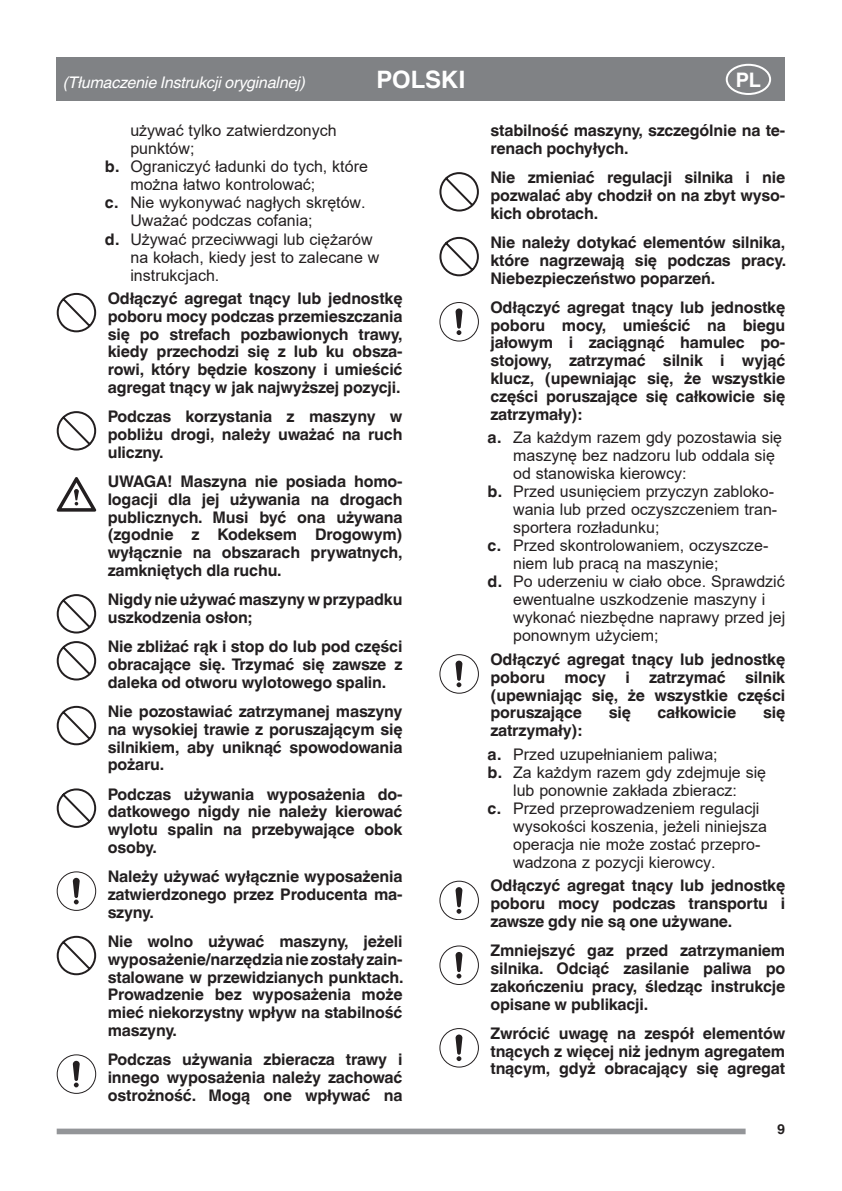
<style>
.page{position:relative;width:842px;height:1191px;background:#fff}
.page>*{position:absolute;margin:0;border:0;box-sizing:border-box;transform-origin:0 0}
.t1{font:700 24px "Helvetica World";color:#fff}
.t2{font:700 20px "Helvetica World";color:#fff}
.t3{font:700 16px/17.8px "Helvetica World";letter-spacing:-.01em;color:#231f20;text-align:justify}
.t4{font:16px "Arial";color:#231f20}
.t5{font:italic 16px "Helvetica World";letter-spacing:-.01em;color:#fff}
.t6{font:700 14px "Helvetica World";color:#231f20}
.s1{font-family:"Helvetica World";font-weight:700}
</style>
<div class="page">
<div style="left:57px;top:58px;width:728px;height:43px;background:#808285"></div>
<div style="left:57px;top:1128px;width:689px;height:6px;background:#939598"></div>
<div style="left:726px;top:64px;width:45px;height:31px;border:2px solid #fff;border-radius:50%"></div>
<svg style="left:57px;top:293px;width:39px;height:39px"></svg>
<svg style="left:57px;top:411px;width:39px;height:39px"></svg>
<svg style="left:57px;top:477px;width:39px;height:34px"></svg>
<svg style="left:57px;top:594px;width:39px;height:39px"></svg>
<svg style="left:57px;top:641px;width:39px;height:39px"></svg>
<svg style="left:57px;top:706px;width:39px;height:39px"></svg>
<svg style="left:57px;top:788px;width:39px;height:40px"></svg>
<div style="left:57px;top:871px;width:39px;height:39px;border:1px solid #231f20;border-radius:50%"></div>
<svg style="left:73px;top:878px;width:7px;height:26px"></svg>
<svg style="left:57px;top:935px;width:39px;height:40px"></svg>
<div style="left:57px;top:1054px;width:39px;height:39px;border:1px solid #231f20;border-radius:50%"></div>
<svg style="left:73px;top:1060px;width:7px;height:27px"></svg>
<svg style="left:439px;top:172px;width:40px;height:39px"></svg>
<svg style="left:439px;top:237px;width:40px;height:39px"></svg>
<div style="left:439px;top:302px;width:40px;height:39px;border:1px solid #231f20;border-radius:50%"></div>
<svg style="left:455px;top:308px;width:7px;height:27px"></svg>
<div style="left:439px;top:654px;width:40px;height:39px;border:1px solid #231f20;border-radius:50%"></div>
<svg style="left:455px;top:660px;width:7px;height:27px"></svg>
<div style="left:439px;top:880px;width:40px;height:39px;border:1px solid #231f20;border-radius:50%"></div>
<svg style="left:455px;top:887px;width:7px;height:26px"></svg>
<div style="left:439px;top:945px;width:40px;height:39px;border:1px solid #231f20;border-radius:50%"></div>
<svg style="left:455px;top:952px;width:7px;height:26px"></svg>
<div style="left:439px;top:1028px;width:40px;height:39px;border:1px solid #231f20;border-radius:50%"></div>
<svg style="left:455px;top:1034px;width:7px;height:27px"></svg>
<p class="t5" style="left:63px;top:73px;width:244px">(Tłumaczenie Instrukcji oryginalnej)</p>
<h1 class="t1" style="left:376px;top:66px;width:91px">POLSKI</h1>
<p class="t2" style="left:736px;top:68px;width:27px">PL</p>
<p class="t4" style="left:130px;top:120px;width:208px">używać tylko zatwierdzonych</p>
<p class="t4" style="left:130px;top:138px;width:66px">punktów;</p>
<p class="t4" style="left:105px;top:156px;width:264px"><span class="s1">b.</span> Ograniczyć ładunki do tych, które</p>
<p class="t4" style="left:130px;top:174px;width:186px">można łatwo kontrolować;</p>
<p class="t4" style="left:105px;top:192px;width:262px"><span class="s1">c.</span> Nie wykonywać nagłych skrętów.</p>
<p class="t4" style="left:130px;top:210px;width:184px">Uważać podczas cofania;</p>
<p class="t4" style="left:105px;top:228px;width:269px"><span class="s1">d.</span> Używać przeciwwagi lub ciężarów</p>
<p class="t4" style="left:130px;top:246px;width:251px">na kołach, kiedy jest to zalecane w</p>
<p class="t4" style="left:130px;top:264px;width:90px">instrukcjach.</p>
<p class="t3" style="left:108px;top:290px;width:296px">Odłączyć agregat tnący lub jednostkę poboru mocy podczas przemieszczania się po strefach pozbawionych trawy, kiedy przechodzi się z lub ku obsza&shy;rowi, który będzie koszony i umieścić agregat tnący w jak najwyższej pozycji.</p>
<p class="t3" style="left:108px;top:408px;width:296px">Podczas korzystania z maszyny w pobliżu drogi, należy uważać na ruch uliczny.</p>
<p class="t3" style="left:108px;top:472px;width:296px">UWAGA! Maszyna nie posiada homo&shy;logacji dla jej używania na drogach publicznych. Musi być ona używana (zgodnie z Kodeksem Drogowym) wyłącznie na obszarach prywatnych, zamkniętych dla ruchu.</p>
<p class="t3" style="left:108px;top:591px;width:296px">Nigdy nie używać maszyny w przypadku uszkodzenia osłon;</p>
<p class="t3" style="left:108px;top:638px;width:296px">Nie zbliżać rąk i stop do lub pod części obracające się. Trzymać się zawsze z daleka od otworu wylotowego spalin.</p>
<p class="t3" style="left:108px;top:702px;width:296px">Nie pozostawiać zatrzymanej maszyny na wysokiej trawie z poruszającym się silnikiem, aby uniknąć spowodowania pożaru.</p>
<p class="t3" style="left:108px;top:785px;width:296px">Podczas używania wyposażenia do&shy;datkowego nigdy nie należy kierować wylotu spalin na przebywające obok osoby.</p>
<p class="t3" style="left:108px;top:867px;width:296px">Należy używać wyłącznie wyposażenia zatwierdzonego przez Producenta ma&shy;szyny.</p>
<p class="t3" style="left:108px;top:932px;width:297px">Nie wolno używać maszyny, jeżeli wyposażenie/narzędzia nie zostały zain&shy;stalowane w przewidzianych punktach.<br>Prowadzenie bez wyposażenia może mieć niekorzystny wpływ na stabilność maszyny.</p>
<p class="t3" style="left:108px;top:1050px;width:296px">Podczas używania zbieracza trawy i innego wyposażenia należy zachować ostrożność. Mogą one wpływać na</p>
<p class="t3" style="left:490px;top:122px;width:296px">stabilność maszyny, szczególnie na te&shy;renach pochyłych.</p>
<p class="t3" style="left:490px;top:169px;width:296px">Nie zmieniać regulacji silnika i nie pozwalać aby chodził on na zbyt wyso&shy;kich obrotach.</p>
<p class="t3" style="left:490px;top:234px;width:297px">Nie należy dotykać elementów silnika, które nagrzewają się podczas pracy.<br>Niebezpieczeństwo poparzeń.</p>
<p class="t3" style="left:490px;top:298px;width:296px">Odłączyć agregat tnący lub jednostkę poboru mocy, umieścić na biegu jałowym i zaciągnąć hamulec po&shy;stojowy, zatrzymać silnik i wyjąć klucz, (upewniając się, że wszystkie części poruszające się całkowicie się zatrzymały):</p>
<p class="t4" style="left:488px;top:426px;width:296px"><span class="s1">a.</span> Za każdym razem gdy pozostawia się</p>
<p class="t4" style="left:513px;top:444px;width:263px">maszynę bez nadzoru lub oddala się</p>
<p class="t4" style="left:513px;top:462px;width:175px">od stanowiska kierowcy:</p>
<p class="t4" style="left:488px;top:481px;width:288px"><span class="s1">b.</span> Przed usunięciem przyczyn zabloko-</p>
<p class="t4" style="left:513px;top:499px;width:266px">wania lub przed oczyszczeniem tran-</p>
<p class="t4" style="left:513px;top:517px;width:148px">sportera rozładunku;</p>
<p class="t4" style="left:488px;top:535px;width:282px"><span class="s1">c.</span> Przed skontrolowaniem, oczyszcze-</p>
<p class="t4" style="left:513px;top:553px;width:207px">niem lub pracą na maszynie;</p>
<p class="t4" style="left:488px;top:571px;width:299px"><span class="s1">d.</span> Po uderzeniu w ciało obce. Sprawdzić</p>
<p class="t4" style="left:513px;top:589px;width:254px">ewentualne uszkodzenie maszyny i</p>
<p class="t4" style="left:513px;top:607px;width:274px">wykonać niezbędne naprawy przed jej</p>
<p class="t4" style="left:513px;top:625px;width:147px">ponownym użyciem;</p>
<p class="t3" style="left:490px;top:650px;width:296px">Odłączyć agregat tnący lub jednostkę poboru mocy i zatrzymać silnik (upewniając się, że wszystkie części poruszające</p>
<p class="t3" style="left:609px;top:704px;width:24px">się</p>
<p class="t3" style="left:657px;top:704px;width:81px">całkowicie</p>
<p class="t3" style="left:763px;top:704px;width:24px">się</p>
<p class="t3" style="left:490px;top:721px;width:93px">zatrzymały):</p>
<p class="t4" style="left:488px;top:743px;width:232px"><span class="s1">a.</span> Przed uzupełnianiem paliwa;</p>
<p class="t4" style="left:488px;top:761px;width:280px"><span class="s1">b.</span> Za każdym razem gdy zdejmuje się</p>
<p class="t4" style="left:513px;top:779px;width:225px">lub ponownie zakłada zbieracz:</p>
<p class="t4" style="left:488px;top:797px;width:273px"><span class="s1">c.</span> Przed przeprowadzeniem regulacji</p>
<p class="t4" style="left:513px;top:815px;width:255px">wysokości koszenia, jeżeli niniejsza</p>
<p class="t4" style="left:513px;top:833px;width:249px">operacja nie może zostać przepro-</p>
<p class="t4" style="left:513px;top:851px;width:204px">wadzona z pozycji kierowcy.</p>
<p class="t3" style="left:490px;top:877px;width:296px">Odłączyć agregat tnący lub jednostkę poboru mocy podczas transportu i zawsze gdy nie są one używane.</p>
<p class="t3" style="left:490px;top:941px;width:296px">Zmniejszyć gaz przed zatrzymaniem silnika. Odciąć zasilanie paliwa po zakończeniu pracy, śledząc instrukcje opisane w publikacji.</p>
<p class="t3" style="left:490px;top:1024px;width:296px">Zwrócić uwagę na zespół elementów tnących z więcej niż jednym agregatem tnącym, gdyż obracający się agregat</p>
<p class="t6" style="left:777px;top:1121px;width:10px">9</p>
</div>
